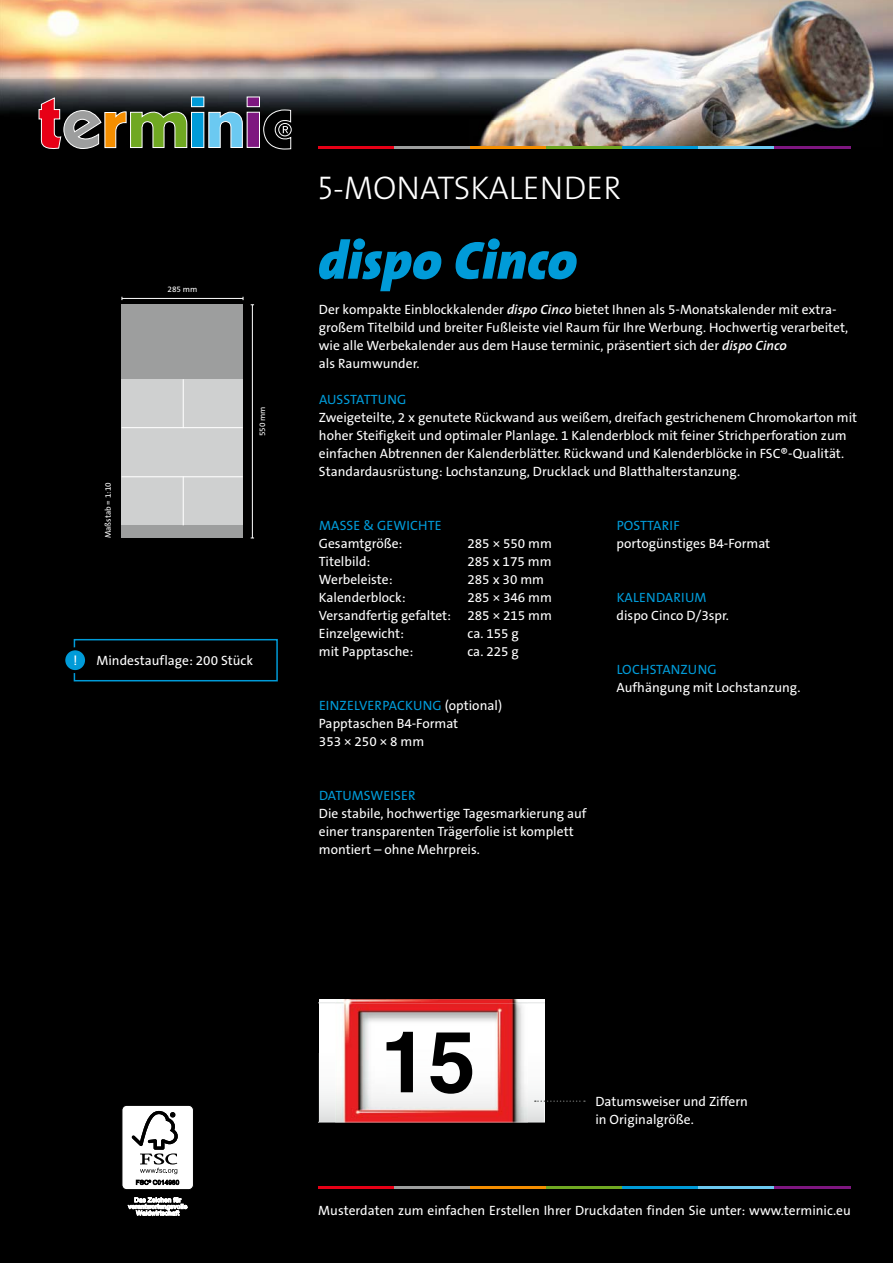
<style>
.page{position:relative;width:893px;height:1263px;background:#fff}
.page>*{position:absolute;margin:0;border:0;box-sizing:border-box;transform-origin:0 0}
.t1{font:italic 900 54px "The Sans";color:#009bd8}
.t2{font:33px "The Sans Light Caps";color:#fff}
.t3{font:13.5px/18px "The Sans LT5 Plain";color:#fff}
.t4{font:13.5px "The Sans LT5 Plain";letter-spacing:.015em;color:#009bd8}
.t5{font:8.25px "The Sans LT5 Plain";color:#fff}
.s1{font-family:"The Sans";font-weight:600;font-style:italic}
.s2{color:#009bd8}
</style>
<div class="page">
<div style="left:0;top:0;width:893px;height:1262px;background:#000"></div>
<img style="left:0;top:0;width:469px;height:120px">
<img style="left:469px;top:0;width:424px;height:120px">
<img style="left:469px;top:120px;width:392px;height:27px">
<hr style="left:318px;top:147px;width:76px;height:2px;background:#e70016">
<hr style="left:394px;top:147px;width:76px;height:2px;background:#9d9e9e">
<hr style="left:470px;top:147px;width:76px;height:2px;background:#f48e00">
<hr style="left:546px;top:147px;width:77px;height:2px;background:#70a822">
<hr style="left:623px;top:147px;width:76px;height:2px;background:#009bd8">
<hr style="left:699px;top:147px;width:76px;height:2px;background:#6bc9f1">
<hr style="left:775px;top:147px;width:76px;height:2px;background:#7e1780">
<hr style="left:318px;top:1186px;width:76px;height:2px;background:#e70016">
<hr style="left:394px;top:1186px;width:76px;height:2px;background:#9d9e9e">
<hr style="left:470px;top:1186px;width:76px;height:2px;background:#f48e00">
<hr style="left:546px;top:1186px;width:77px;height:2px;background:#70a822">
<hr style="left:623px;top:1186px;width:76px;height:2px;background:#009bd8">
<hr style="left:699px;top:1186px;width:76px;height:2px;background:#6bc9f1">
<hr style="left:775px;top:1186px;width:76px;height:2px;background:#7e1780">
<div style="left:122px;top:1105px;width:71px;height:84px;background:#fff;border-radius:5px"></div>
<div style="left:122px;top:1105px;width:72px;height:85px;border:1px solid #000;border-radius:5px"></div>
<svg style="left:132px;top:1111px;width:47px;height:73px"></svg>
<svg style="left:128px;top:1197px;width:59px;height:19px"></svg>
<div style="left:191px;top:112px;width:13px;height:35px;background:#009bd8"></div>
<div style="left:191px;top:112px;width:13px;height:36px;border:1px solid #fff"></div>
<div style="left:191px;top:97px;width:13px;height:10px;background:#009bd8"></div>
<div style="left:191px;top:96px;width:13px;height:11px;border:1px solid #fff"></div>
<div style="left:247px;top:112px;width:12px;height:35px;background:#7e1780"></div>
<div style="left:247px;top:112px;width:13px;height:36px;border:1px solid #fff"></div>
<div style="left:247px;top:97px;width:12px;height:10px;background:#7e1780"></div>
<div style="left:247px;top:96px;width:13px;height:11px;border:1px solid #fff"></div>
<svg style="left:39px;top:96px;width:149px;height:53px"></svg>
<svg style="left:208px;top:111px;width:35px;height:37px"></svg>
<svg style="left:263px;top:109px;width:29px;height:41px"></svg>
<img style="left:335px;top:999px;width:193px;height:3px">
<hr style="left:122px;top:298px;width:121px;height:1px;background:#fff">
<hr style="left:252px;top:305px;width:1px;height:233px;background:#fff">
<svg style="left:319px;top:1002px;width:266px;height:120px"></svg>
<div style="left:122px;top:304px;width:121px;height:234px;background:#cfd0d0"></div>
<div style="left:122px;top:525px;width:121px;height:13px;background:#9d9e9e"></div>
<div style="left:122px;top:304px;width:121px;height:75px;background:#9d9e9e"></div>
<hr style="left:122px;top:427px;width:121px;height:1px;background:#fff">
<hr style="left:122px;top:476px;width:121px;height:1px;background:#fff">
<hr style="left:183px;top:379px;width:1px;height:49px;background:#fff">
<hr style="left:183px;top:476px;width:1px;height:49px;background:#fff">
<div style="left:74px;top:639px;width:204px;height:42px;border:2px solid #009bd8"></div>
<div style="left:64px;top:649px;width:23px;height:22px;background:#009bd8;border-radius:50%"></div>
<div style="left:62px;top:647px;width:26px;height:26px;border:3px solid #000;border-radius:50%"></div>
<img style="left:386px;top:1031px;width:86px;height:62px">
<p class="t5" style="left:168px;top:285px;width:31px">285 mm</p>
<p class="t5" style="left:104px;top:538px;width:58px;rotate:-90deg">Maßstab = 1:10</p>
<p class="t5" style="left:258px;top:436px;width:31px;rotate:-90deg">550 mm</p>
<p class="t3" style="left:73px;top:652px;width:6px">!</p>
<p class="t3" style="left:96px;top:652px;width:158px">Mindestauflage: 200 Stück</p>
<h2 class="t2" style="left:318px;top:177px;width:305px">5-MONATSKALENDER</h2>
<h1 class="t1" style="left:318px;top:228px;width:261px">dispo Cinco</h1>
<p class="t3" style="left:319px;top:301px;width:531px">Der kompakte Einblockkalender <span class="s1">dispo Cinco</span> bietet Ihnen als 5-Monatskalender mit extra&shy;großem Titelbild und breiter Fußleiste viel Raum für Ihre Werbung. Hochwertig verarbeitet, wie alle Werbekalender aus dem Hause terminic, präsentiert sich der <span class="s1">dispo Cinco<br></span>als Raumwunder.</p>
<p class="t4" style="left:319px;top:393px;width:89px">AUSSTATTUNG</p>
<p class="t3" style="left:319px;top:409px;width:540px">Zweigeteilte, 2 x genutete Rückwand aus weißem, dreifach gestrichenem Chromokarton mit hoher Steifigkeit und optimaler Planlage. 1 Kalenderblock mit feiner Strichperforation zum einfachen Abtrennen der Kalenderblätter. Rückwand und Kalenderblöcke in FSC®-Qualität.<br>Standardausrüstung: Lochstanzung, Drucklack und Blatthalterstanzung.</p>
<p class="t4" style="left:319px;top:519px;width:124px">MASSE &amp; GEWICHTE</p>
<p class="t3" style="left:319px;top:535px;width:85px">Gesamtgröße:</p>
<p class="t3" style="left:467px;top:535px;width:86px">285 × 550 mm</p>
<p class="t3" style="left:319px;top:553px;width:53px">Titelbild:</p>
<p class="t3" style="left:467px;top:553px;width:86px">285 x 175 mm</p>
<p class="t3" style="left:319px;top:571px;width:75px">Werbeleiste:</p>
<p class="t3" style="left:467px;top:571px;width:78px">285 x 30 mm</p>
<p class="t3" style="left:319px;top:589px;width:88px">Kalenderblock:</p>
<p class="t3" style="left:319px;top:589px;width:235px;text-align:justify;text-indent:148px">285 × 346 mm Versandfertig gefaltet: 285 × 215 mm Einzelgewicht:</p>
<p class="t3" style="left:467px;top:625px;width:53px">ca. 155 g</p>
<p class="t3" style="left:319px;top:643px;width:96px">mit Papptasche:</p>
<p class="t3" style="left:467px;top:643px;width:53px">ca. 225 g</p>
<p class="t3" style="left:319px;top:697px;width:185px"><span class="s2">EINZELVERPACKUNG</span> (optional)<br>Papptaschen B4-Format<br>353 × 250 × 8 mm</p>
<p class="t4" style="left:319px;top:789px;width:98px">DATUMSWEISER</p>
<p class="t3" style="left:319px;top:805px;width:269px">Die stabile, hochwertige Tagesmarkierung auf einer transparenten Trägerfolie ist komplett montiert – ohne Mehrpreis.</p>
<p class="t4" style="left:617px;top:519px;width:65px">POSTTARIF</p>
<p class="t3" style="left:616px;top:535px;width:155px">portogünstiges B4-Format</p>
<p class="t4" style="left:617px;top:591px;width:91px">KALENDARIUM</p>
<p class="t3" style="left:616px;top:607px;width:114px">dispo Cinco D/3spr.</p>
<p class="t4" style="left:617px;top:663px;width:101px">LOCHSTANZUNG</p>
<p class="t3" style="left:616px;top:679px;width:185px">Aufhängung mit Lochstanzung.</p>
<p class="t3" style="left:595px;top:1093px;width:154px">Datumsweiser und Ziffern in Originalgröße.</p>
<p class="t3" style="left:318px;top:1202px;width:534px">Musterdaten zum einfachen Erstellen Ihrer Druckdaten finden Sie unter: www.terminic.eu</p>
</div>
